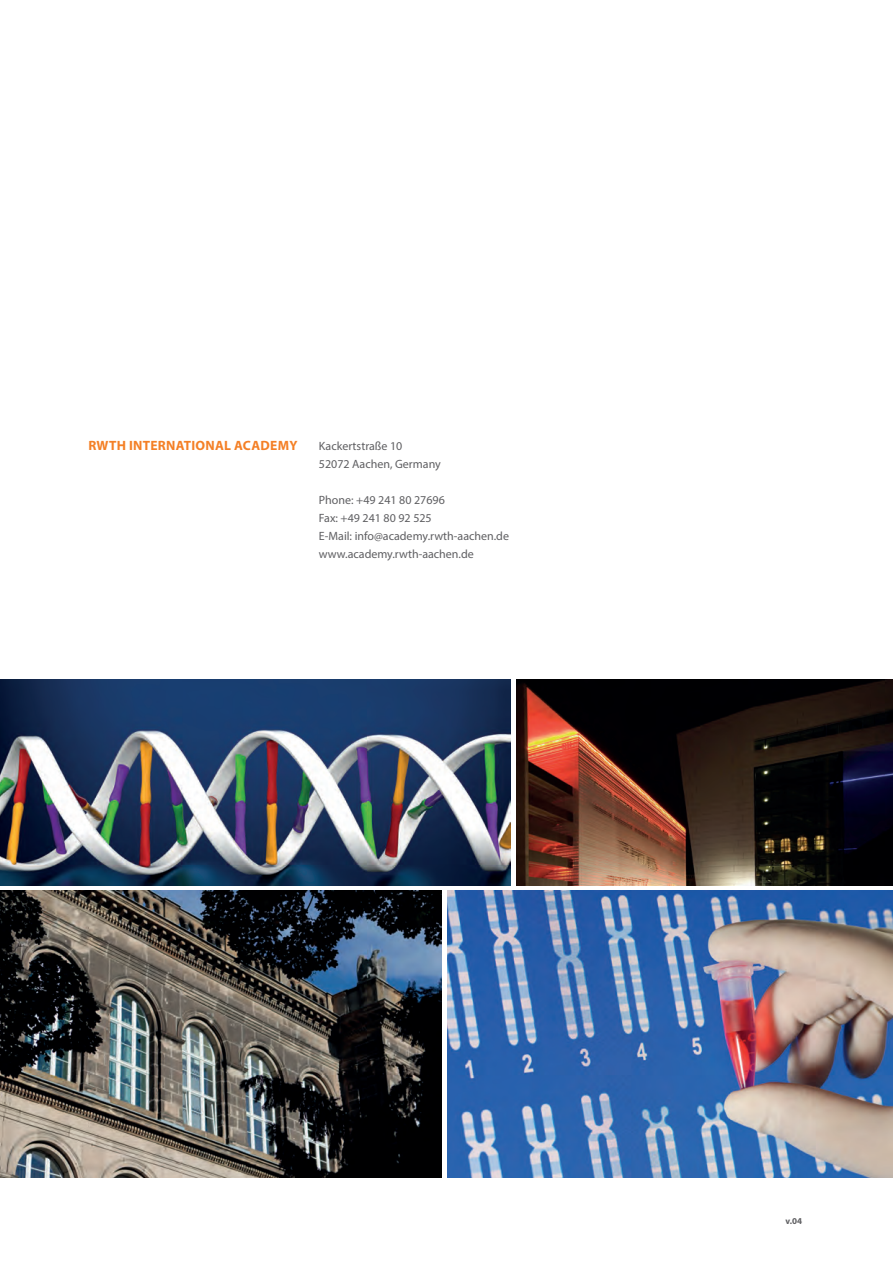
<style>
.page{position:relative;width:893px;height:1263px;background:#fff}
.page>*{position:absolute;margin:0;border:0;box-sizing:border-box;transform-origin:0 0}
.Marginalspalte{font:700 13.5px "Myriad Pro";letter-spacing:.02em;color:#f48026}
.Fließtext{font:12px "Myriad Pro";color:#5f5f62}
.t1{font:700 9px "Myriad Pro";color:#5f5f62}
</style>
<div class="page">
<img style="left:0;top:680px;width:511px;height:205px">
<img style="left:0;top:891px;width:441px;height:287px">
<img style="left:447px;top:891px;width:446px;height:287px">
<img style="left:516px;top:680px;width:377px;height:205px">
<p class="Marginalspalte" style="left:88px;top:437px;width:211px">RWTH INTERNATIONAL ACADEMY</p>
<p class="Fließtext" style="left:319px;top:439px;width:85px">Kackertstraße 10</p>
<p class="Fließtext" style="left:319px;top:457px;width:123px">52072 Aachen, Germany</p>
<p class="Fließtext" style="left:319px;top:493px;width:127px">Phone: +49 241 80 27696</p>
<p class="Fließtext" style="left:319px;top:511px;width:114px">Fax: +49 241 80 92 525</p>
<p class="Fließtext" style="left:319px;top:529px;width:192px">E-Mail: info@academy.rwth-aachen.de</p>
<p class="Fließtext" style="left:319px;top:547px;width:156px">www.academy.rwth-aachen.de</p>
<p class="t1" style="left:786px;top:1215px;width:18px">v.04</p>
</div>
